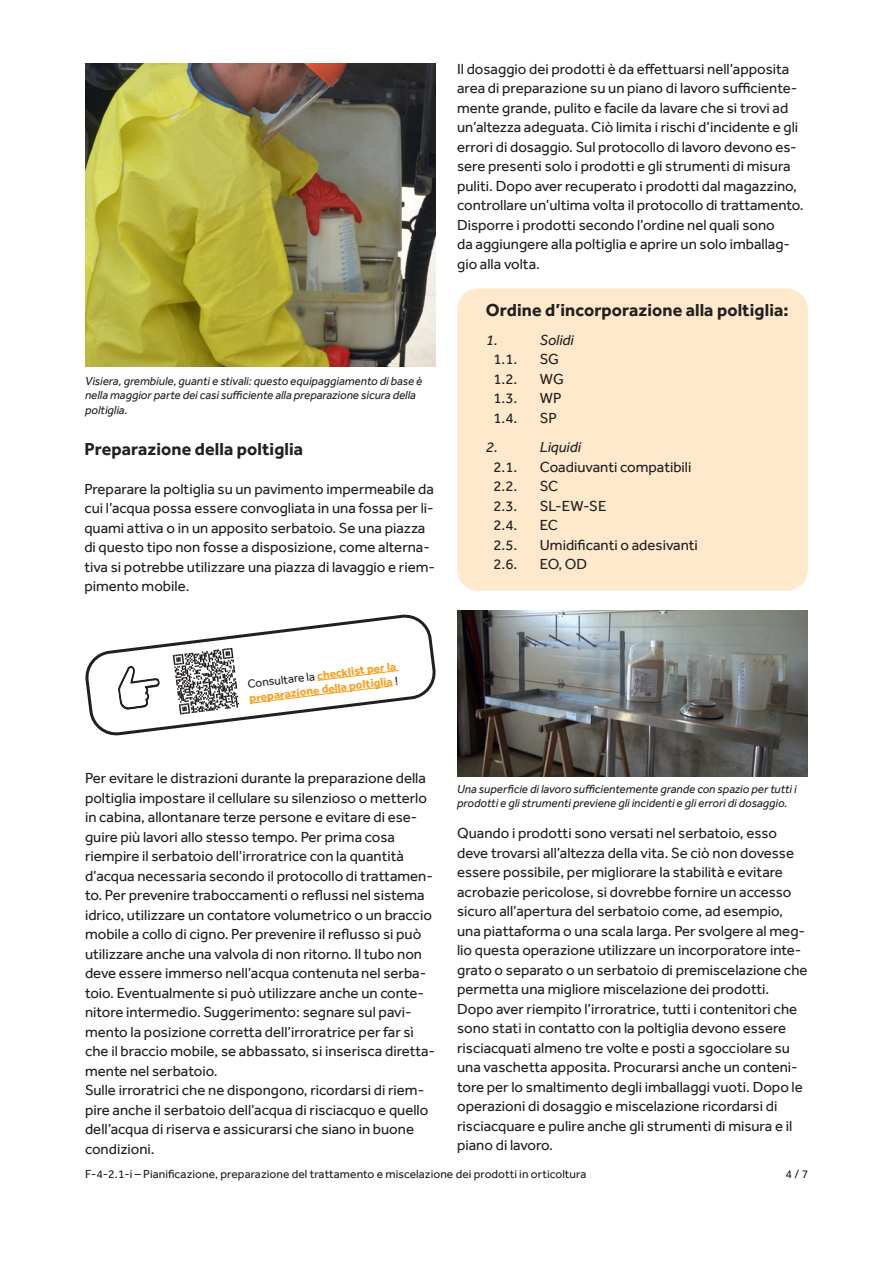
<style>
.page{position:relative;width:893px;height:1263px;background:#fff}
.page>*{position:absolute;margin:0;border:0;box-sizing:border-box;transform-origin:0 0}
.titel_lauftext{font:700 18px "Effra";letter-spacing:.005em;color:#231f20}
.lauftext{font:15px/19.5px "Effra";color:#231f20}
.lauftext-2{font:italic 15px "Effra";color:#231f20}
.legende{font:italic 12px/14.4px "Effra";color:#231f20}
.t1{font:12px "Effra";letter-spacing:.005em;color:#231f20}
.legende-2{font:700 12px/14.4px "Effra";color:#f89e1c}
.s1{font-weight:400;color:#231f20}
</style>
<div class="page">
<svg style="left:85px;top:615px;width:351px;height:120px"></svg>
<img style="left:457px;top:610px;width:351px;height:166px">
<div style="left:457px;top:288px;width:351px;height:303px;background:#fee9cc;border-radius:21px"></div>
<img style="left:85px;top:64px;width:351px;height:302px">
<p class="legende" style="left:85px;top:373px;width:339px">Visiera, grembiule, guanti e stivali: questo equipaggiamento di base è nella maggior parte dei casi sufficiente alla preparazione sicura della poltiglia.</p>
<p class="titel_lauftext" style="left:84px;top:438px;width:220px">Preparazione della poltiglia</p>
<p class="lauftext" style="left:84px;top:479px;width:352px">Preparare la poltiglia su un pavimento impermeabile da cui l’acqua possa essere convogliata in una fossa per li&shy;quami attiva o in un apposito serbatoio. Se una piazza di questo tipo non fosse a disposizione, come alterna&shy;tiva si potrebbe utilizzare una piazza di lavaggio e riem&shy;pimento mobile.</p>
<p class="lauftext" style="left:457px;top:59px;width:334px">Il dosaggio dei prodotti è da effettuarsi nell’apposita</p>
<p class="lauftext" style="left:457px;top:78px;width:342px">area di preparazione su un piano di lavoro sufficiente-</p>
<p class="lauftext" style="left:457px;top:98px;width:333px">mente grande, pulito e facile da lavare che si trovi ad</p>
<p class="lauftext" style="left:457px;top:117px;width:343px">un’altezza adeguata. Ciò limita i rischi d’incidente e gli</p>
<p class="lauftext" style="left:457px;top:137px;width:348px">errori di dosaggio. Sul protocollo di lavoro devono es&shy;sere presenti solo i prodotti e gli strumenti di misura puliti. Dopo aver recuperato i prodotti dal magazzino, controllare un’ultima volta il protocollo di trattamento.</p>
<p class="lauftext" style="left:457px;top:215px;width:319px">Disporre i prodotti secondo l’ordine nel quali sono</p>
<p class="lauftext" style="left:457px;top:234px;width:335px">da aggiungere alla poltiglia e aprire un solo imballag-</p>
<p class="lauftext" style="left:457px;top:254px;width:84px">gio alla volta.</p>
<p class="titel_lauftext" style="left:486px;top:299px;width:304px">Ordine d’incorporazione alla poltiglia:</p>
<p class="lauftext-2" style="left:486px;top:331px;width:13px">1.</p>
<p class="lauftext-2" style="left:540px;top:331px;width:35px">Solidi</p>
<p class="lauftext" style="left:493px;top:349px;width:25px">1.1.</p>
<p class="lauftext" style="left:540px;top:349px;width:21px">SG</p>
<p class="lauftext" style="left:493px;top:369px;width:25px">1.2.</p>
<p class="lauftext" style="left:540px;top:369px;width:25px">WG</p>
<p class="lauftext" style="left:493px;top:388px;width:25px">1.3.</p>
<p class="lauftext" style="left:540px;top:388px;width:23px">WP</p>
<p class="lauftext" style="left:493px;top:408px;width:25px">1.4.</p>
<p class="lauftext" style="left:540px;top:408px;width:19px">SP</p>
<p class="lauftext-2" style="left:486px;top:438px;width:13px">2.</p>
<p class="lauftext-2" style="left:540px;top:438px;width:43px">Liquidi</p>
<p class="lauftext" style="left:493px;top:457px;width:25px">2.1.</p>
<p class="lauftext" style="left:540px;top:457px;width:153px">Coadiuvanti compatibili</p>
<p class="lauftext" style="left:493px;top:476px;width:25px">2.2.</p>
<p class="lauftext" style="left:540px;top:476px;width:20px">SC</p>
<p class="lauftext" style="left:493px;top:496px;width:25px">2.3.</p>
<p class="lauftext" style="left:540px;top:496px;width:68px">SL-EW-SE</p>
<p class="lauftext" style="left:493px;top:515px;width:25px">2.4.</p>
<p class="lauftext" style="left:540px;top:515px;width:20px">EC</p>
<p class="lauftext" style="left:493px;top:535px;width:25px">2.5.</p>
<p class="lauftext" style="left:540px;top:535px;width:160px">Umidificanti o adesivanti</p>
<p class="lauftext" style="left:493px;top:554px;width:25px">2.6.</p>
<p class="lauftext" style="left:540px;top:554px;width:49px">EO, OD</p>
<p class="legende-2" style="left:247px;top:677px;width:151px;rotate:-7deg"><span class="s1">Consultare la</span> checklist per la preparazione della poltiglia <span class="s1">!</span></p>
<p class="lauftext" style="left:85px;top:768px;width:352px">Per evitare le distrazioni durante la preparazione della poltiglia impostare il cellulare su silenzioso o metterlo in cabina, allontanare terze persone e evitare di ese&shy;guire più lavori allo stesso tempo. Per prima cosa riempire il serbatoio dell’irroratrice con la quantità d’acqua necessaria secondo il protocollo di trattamen&shy;to. Per prevenire traboccamenti o reflussi nel sistema idrico, utilizzare un contatore volumetrico o un braccio mobile a collo di cigno. Per prevenire il reflusso si può utilizzare anche una valvola di non ritorno. Il tubo non deve essere immerso nell’acqua contenuta nel serba&shy;toio. Eventualmente si può utilizzare anche un conte&shy;nitore intermedio. Suggerimento: segnare sul pavi&shy;mento la posizione corretta dell’irroratrice per far sì che il braccio mobile, se abbassato, si inserisca diretta&shy;mente nel serbatoio.<br>Sulle irroratrici che ne dispongono, ricordarsi di riem&shy;pire anche il serbatoio dell’acqua di risciacquo e quello dell’acqua di riserva e assicurarsi che siano in buone condizioni.</p>
<p class="legende" style="left:457px;top:781px;width:341px">Una superficie di lavoro sufficientemente grande con spazio per tutti i prodotti e gli strumenti previene gli incidenti e gli errori di dosaggio.</p>
<p class="lauftext" style="left:457px;top:823px;width:349px">Quando i prodotti sono versati nel serbatoio, esso deve trovarsi all’altezza della vita. Se ciò non dovesse essere possibile, per migliorare la stabilità e evitare acrobazie pericolose, si dovrebbe fornire un accesso sicuro all’apertura del serbatoio come, ad esempio, una piattaforma o una scala larga. Per svolgere al meg-</p>
<p class="lauftext" style="left:457px;top:940px;width:352px">lio questa operazione utilizzare un incorporatore inte&shy;grato o separato o un serbatoio di premiscelazione che permetta una migliore miscelazione dei prodotti.</p>
<p class="lauftext" style="left:457px;top:999px;width:342px">Dopo aver riempito l’irroratrice, tutti i contenitori che sono stati in contatto con la poltiglia devono essere risciacquati almeno tre volte e posti a sgocciolare su</p>
<p class="lauftext" style="left:457px;top:1057px;width:342px">una vaschetta apposita. Procurarsi anche un conteni-</p>
<p class="lauftext" style="left:457px;top:1077px;width:347px">tore per lo smaltimento degli imballaggi vuoti. Dopo le operazioni di dosaggio e miscelazione ricordarsi di</p>
<p class="lauftext" style="left:457px;top:1116px;width:337px">risciacquare e pulire anche gli strumenti di misura e il</p>
<p class="lauftext" style="left:457px;top:1135px;width:97px">piano di lavoro.</p>
<p class="t1" style="left:85px;top:1167px;width:503px">F-4-2.1-i – Pianificazione, preparazione del trattamento e miscelazione dei prodotti in orticoltura</p>
<p class="t1" style="left:785px;top:1167px;width:24px">4 / 7</p>
</div>
